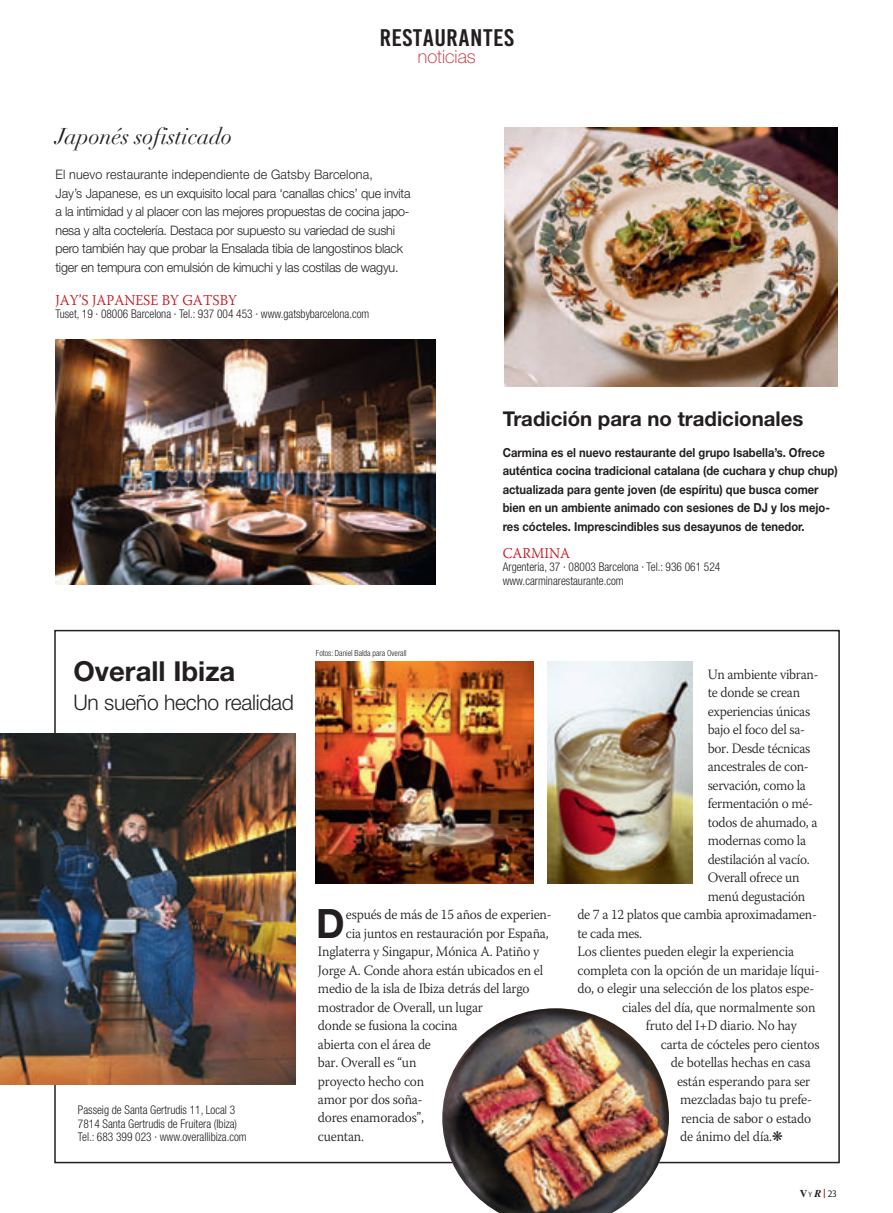
<style>
.page{position:relative;width:893px;height:1213px;background:#fff}
.page>*{position:absolute;margin:0;border:0;box-sizing:border-box;transform-origin:0 0}
.t1{font:700 40.5px "Helvetica Neue";color:#231f20;scale:.95 1}
.t2{font:700 27.45px "Helvetica Neue";color:#231f20}
.t3{font:24px "Bebas Kai";letter-spacing:.015em;color:#231f20;scale:1.13 1}
.t4{font:italic 22.5px "Didot LH";color:#231f20}
.t5{font:300 21.45px "Helvetica Neue";letter-spacing:-.01em;color:#231f20}
.t6{font:700 20.4px "Helvetica Neue";color:#231f20}
.t7{font:100 18.3px "Helvetica Neue";color:#c4121a}
.t8{font:300 15px "Warnock Pro";color:#c4121a;scale:.95 1}
.t9{font:300 14.25px "Warnock Pro";letter-spacing:-.015em;color:#231f20;scale:.95 1}
.t10{font:300 13.05px/18.5px "Helvetica Neue";letter-spacing:-.015em;color:#231f20;scale:.96 1}
.t11{font:700 12.45px/18.5px "Helvetica Neue";color:#231f20;scale:.9 1}
.t12{font:300 condensed 12px/13.5px "Helvetica Neue";color:#231f20;scale:.95 1}
.t13{font:300 10.5px "HP Sans";color:#231f20}
.t14{font:300 condensed 8.4px "Helvetica Neue";color:#231f20;scale:.96 1}
.s1{font-family:"Times";font-weight:700}
.s2{font-size:7.8px}
.s3{font-family:"Times";font-weight:700;font-style:italic}
.s4{font-size:13.5px;color:#820101}
</style>
<div class="page">
<img style="left:0;top:733px;width:296px;height:350px">
<img style="left:316px;top:661px;width:217px;height:221px">
<img style="left:548px;top:661px;width:145px;height:221px">
<img style="left:442px;top:1008px;width:227px;height:204px">
<img style="left:504px;top:128px;width:334px;height:259px">
<img style="left:55px;top:339px;width:380px;height:245px">
<h3 class="t3" style="left:380px;top:25px;width:120px">RESTAURANTES</h3>
<p class="t7" style="left:418px;top:50px;width:59px">noticias</p>
<h3 class="t4" style="left:55px;top:123px;width:178px">Japonés sofisticado</h3>
<p class="t10" style="left:55px;top:167px;width:371px">El nuevo restaurante independiente de Gatsby Barcelona,<br>Jay’s Japanese, es un exquisito local para ‘canallas chics’ que invita a la intimidad y al placer con las mejores propuestas de cocina japo&shy;nesa y alta coctelería. Destaca por supuesto su variedad de sushi pero también hay que probar la Ensalada tibia de langostinos black tiger en tempura con emulsión de kimuchi y las costilas de wagyu.</p>
<p class="t8" style="left:55px;top:291px;width:192px">JAY’S JAPANESE BY GATSBY</p>
<p class="t12" style="left:55px;top:307px;width:332px">Tuset, 19 · 08006 Barcelona · Tel.: 937 004 453 · www.gatsbybarcelona.com</p>
<p class="t14" style="left:316px;top:648px;width:96px">Fotos: Daniel Balda para Overall</p>
<h3 class="t6" style="left:503px;top:406px;width:302px">Tradición para no tradicionales</h3>
<p class="t11" style="left:503px;top:443px;width:374px">Carmina es el nuevo restaurante del grupo Isabella’s. Ofrece auténtica cocina tradicional catalana (de cuchara y chup chup) actualizada para gente joven (de espíritu) que busca comer bien en un ambiente animado con sesiones de DJ y los mejo&shy;res cócteles. Imprescindibles sus desayunos de tenedor.</p>
<p class="t8" style="left:503px;top:543px;width:72px">CARMINA</p>
<p class="t12" style="left:503px;top:560px;width:230px">Argenteria, 37 · 08003 Barcelona · Tel.: 936 061 524 www.carminarestaurante.com</p>
<h2 class="t2" style="left:73px;top:654px;width:163px">Overall Ibiza</h2>
<h3 class="t5" style="left:73px;top:694px;width:222px">Un sueño hecho realidad</h3>
<p class="t12" style="left:78px;top:1102px;width:179px">Passeig de Santa Gertrudis 11, Local 3<br>7814 Santa Gertrudis de Fruitera (Ibiza)<br>Tel.: 683 399 023 · www.overallibiza.com</p>
<h1 class="t1" style="left:316px;top:897px;width:32px">D</h1>
<p class="t9" style="left:346px;top:905px;width:218px">espués de más de 15 años de experien-</p>
<p class="t9" style="left:346px;top:924px;width:215px">cia juntos en restauración por España,</p>
<p class="t9" style="left:318px;top:942px;width:234px">Inglaterra y Singapur, Mónica A. Patiño y</p>
<p class="t9" style="left:318px;top:961px;width:238px">Jorge A. Conde ahora están ubicados en el</p>
<p class="t9" style="left:318px;top:979px;width:224px">medio de la isla de Ibiza detrás del largo</p>
<p class="t9" style="left:318px;top:998px;width:175px">mostrador de Overall, un lugar</p>
<p class="t9" style="left:318px;top:1016px;width:149px">donde se fusiona la cocina</p>
<p class="t9" style="left:318px;top:1035px;width:120px">abierta con el área de</p>
<p class="t9" style="left:318px;top:1053px;width:105px">bar. Overall es “un</p>
<p class="t9" style="left:318px;top:1072px;width:113px">proyecto hecho con</p>
<p class="t9" style="left:318px;top:1090px;width:112px">amor por dos soña-</p>
<p class="t9" style="left:318px;top:1109px;width:113px">dores enamorados”,</p>
<p class="t9" style="left:318px;top:1127px;width:50px">cuentan.</p>
<p class="t9" style="left:708px;top:665px;width:118px">Un ambiente vibran-</p>
<p class="t9" style="left:708px;top:684px;width:99px">te donde se crean</p>
<p class="t9" style="left:708px;top:702px;width:109px">experiencias únicas</p>
<p class="t9" style="left:708px;top:720px;width:104px">bajo el foco del sa-</p>
<p class="t9" style="left:708px;top:739px;width:109px">bor. Desde técnicas</p>
<p class="t9" style="left:708px;top:757px;width:108px">ancestrales de con-</p>
<p class="t9" style="left:708px;top:776px;width:105px">servación, como la</p>
<p class="t9" style="left:708px;top:794px;width:112px">fermentación o mé-</p>
<p class="t9" style="left:708px;top:813px;width:117px">todos de ahumado, a</p>
<p class="t9" style="left:708px;top:831px;width:105px">modernas como la</p>
<p class="t9" style="left:708px;top:850px;width:109px">destilación al vacío.</p>
<p class="t9" style="left:708px;top:868px;width:98px">Overall ofrece un</p>
<p class="t9" style="left:708px;top:887px;width:104px">menú degustación</p>
<p class="t9" style="left:577px;top:905px;width:254px">de 7 a 12 platos que cambia aproximadamen-</p>
<p class="t9" style="left:577px;top:924px;width:70px">te cada mes.</p>
<p class="t9" style="left:577px;top:942px;width:230px">Los clientes pueden elegir la experiencia</p>
<p class="t9" style="left:577px;top:961px;width:256px">completa con la opción de un maridaje líqui-</p>
<p class="t9" style="left:577px;top:979px;width:251px">do, o elegir una selección de los platos espe-</p>
<p class="t9" style="left:622px;top:998px;width:205px">ciales del día, que normalmente son</p>
<p class="t9" style="left:646px;top:1016px;width:160px">fruto del I+D diario. No hay</p>
<p class="t9" style="left:661px;top:1035px;width:169px">carta de cócteles pero cientos</p>
<p class="t9" style="left:671px;top:1053px;width:149px">de botellas hechas en casa</p>
<p class="t9" style="left:677px;top:1072px;width:142px">están esperando para ser</p>
<p class="t9" style="left:680px;top:1090px;width:140px">mezcladas bajo tu prefe-</p>
<p class="t9" style="left:681px;top:1109px;width:139px">rencia de sabor o estado</p>
<p class="t9" style="left:680px;top:1127px;width:110px">de ánimo del día.❋</p>
<p class="t13" style="left:800px;top:1189px;width:38px"><span class="s1">V</span><span class="s2">Y</span><span class="s3">R</span><span class="s4">|</span>23</p>
</div>
